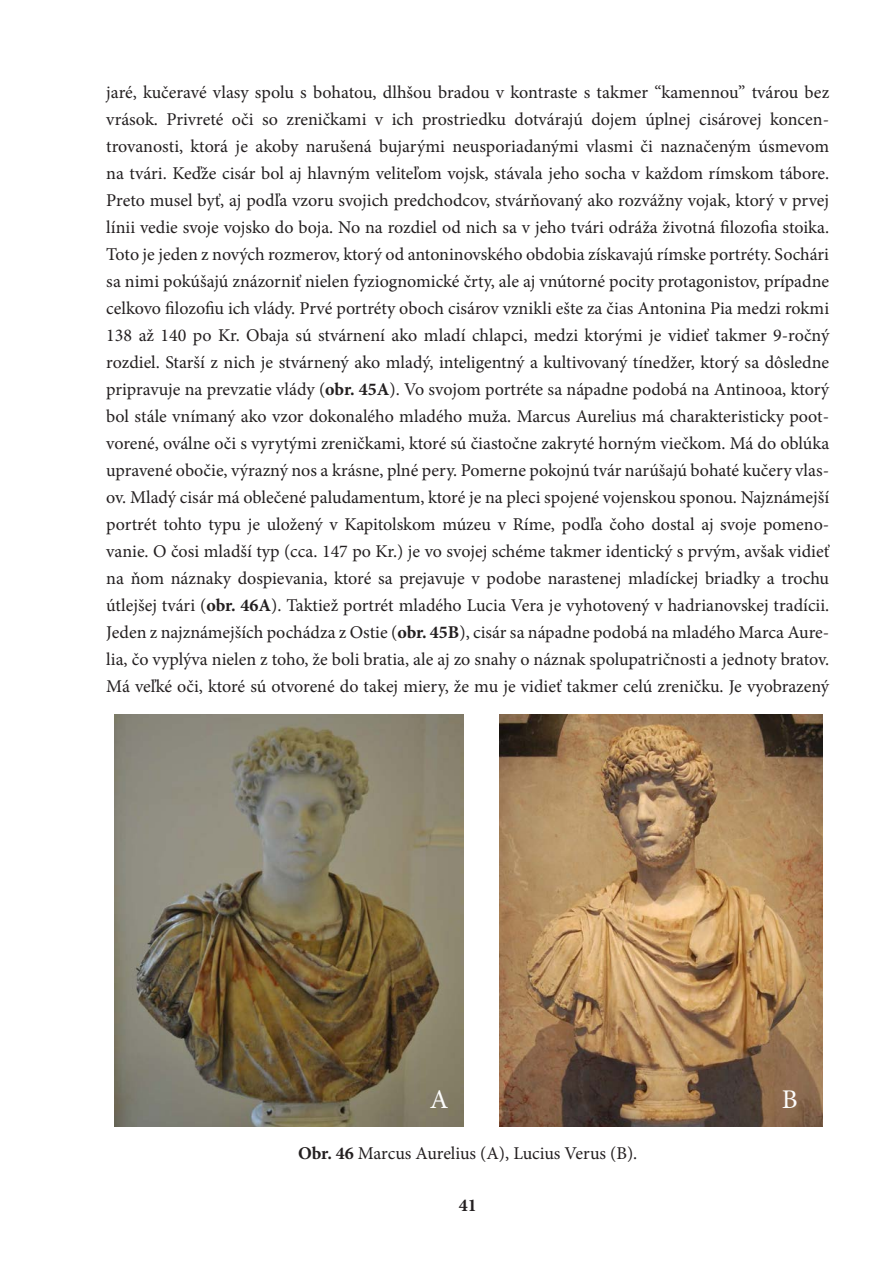
<style>
.page{position:relative;width:893px;height:1263px;background:#fff}
.page>*{position:absolute;margin:0;border:0;box-sizing:border-box;transform-origin:0 0}
.t1{font:27px "Minion Pro";color:#fcfcfc}
.t2{font:18px/27px "Minion Pro";color:#231f20;text-align:justify}
.t3{font:700 18px "Minion Pro";color:#231f20}
.s1{font-weight:700}
</style>
<div class="page">
<img style="left:499px;top:714px;width:324px;height:413px">
<img style="left:115px;top:714px;width:348px;height:413px">
<p class="t2" style="left:106px;top:79px;width:724px">jaré, kučeravé vlasy spolu s bohatou, dlhšou bradou v kontraste s takmer “kamennou” tvárou bez vrások. Privreté oči so zreničkami v ich prostriedku dotvárajú dojem úplnej cisárovej koncen&shy;trovanosti, ktorá je akoby narušená bujarými neusporiadanými vlasmi či naznačeným úsmevom na tvári. Keďže cisár bol aj hlavným veliteľom vojsk, stávala jeho socha v každom rímskom tábore.<br>Preto musel byť, aj podľa vzoru svojich predchodcov, stvárňovaný ako rozvážny vojak, ktorý v prvej línii vedie svoje vojsko do boja. No na rozdiel od nich sa v jeho tvári odráža životná filozofia stoika.<br>Toto je jeden z nových rozmerov, ktorý od antoninovského obdobia získavajú rímske portréty. Sochári sa nimi pokúšajú znázorniť nielen fyziognomické črty, ale aj vnútorné pocity protagonistov, prípadne celkovo filozofiu ich vlády. Prvé portréty oboch cisárov vznikli ešte za čias Antonina Pia medzi rokmi 138 až 140 po Kr. Obaja sú stvárnení ako mladí chlapci, medzi ktorými je vidieť takmer 9-ročný rozdiel. Starší z nich je stvárnený ako mladý, inteligentný a kultivovaný tínedžer, ktorý sa dôsledne pripravuje na prevzatie vlády (<span class="s1">obr. 45A</span>). Vo svojom portréte sa nápadne podobá na Antinooa, ktorý bol stále vnímaný ako vzor dokonalého mladého muža. Marcus Aurelius má charakteristicky poot&shy;vorené, oválne oči s vyrytými zreničkami, ktoré sú čiastočne zakryté horným viečkom. Má do oblúka upravené obočie, výrazný nos a krásne, plné pery. Pomerne pokojnú tvár narúšajú bohaté kučery vlas&shy;ov. Mladý cisár má oblečené paludamentum, ktoré je na pleci spojené vojenskou sponou. Najznámejší portrét tohto typu je uložený v Kapitolskom múzeu v Ríme, podľa čoho dostal aj svoje pomeno&shy;vanie. O čosi mladší typ (cca. 147 po Kr.) je vo svojej schéme takmer identický s prvým, avšak vidieť na ňom náznaky dospievania, ktoré sa prejavuje v podobe narastenej mladíckej briadky a trochu útlejšej tvári (<span class="s1">obr. 46A</span>). Taktiež portrét mladého Lucia Vera je vyhotovený v hadrianovskej tradícii.<br>Jeden z najznámejších pochádza z Ostie (<span class="s1">obr. 45B</span>), cisár sa nápadne podobá na mladého Marca Aure&shy;lia, čo vyplýva nielen z toho, že boli bratia, ale aj zo snahy o náznak spolupatričnosti a jednoty bratov.<br>Má veľké oči, ktoré sú otvorené do takej miery, že mu je vidieť takmer celú zreničku. Je vyobrazený</p>
<h1 class="t1" style="left:430px;top:1081px;width:20px">A</h1>
<h1 class="t1" style="left:782px;top:1081px;width:17px">B</h1>
<p class="t2" style="left:298px;top:1140px;width:341px"><span class="s1">Obr. 46</span> Marcus Aurelius (A), Lucius Verus (B).</p>
<p class="t3" style="left:459px;top:1195px;width:19px">41</p>
</div>
